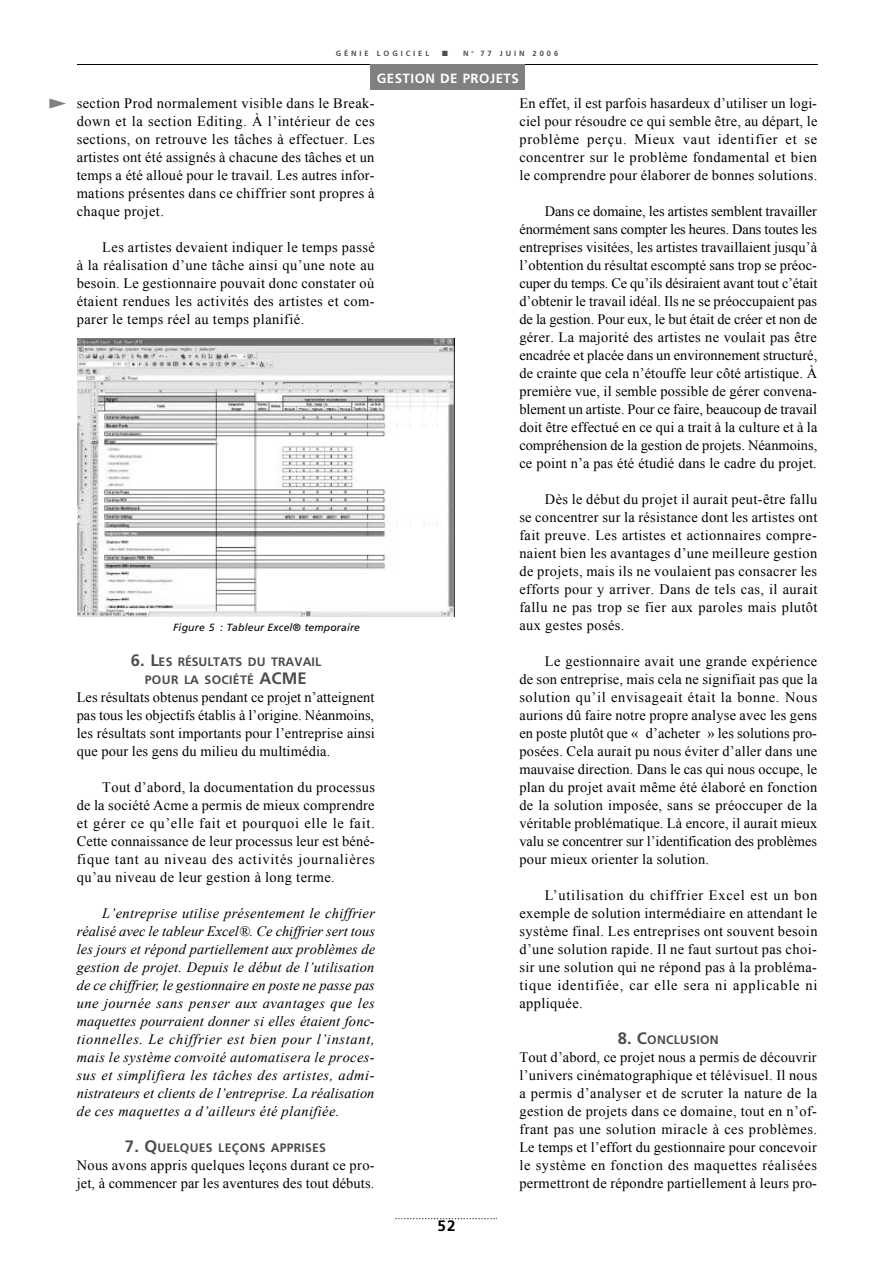
<style>
.page{position:relative;width:893px;height:1263px;background:#fff}
.page>*{position:absolute;margin:0;border:0;box-sizing:border-box;transform-origin:0 0}
.t1{font:700 15.15px "Frutiger";color:#000}
.t2{font:14.4px/18px "Times New Roman";letter-spacing:.025em;color:#000;text-align:justify}
.t3{font:italic 14.4px/18px "Times New Roman";letter-spacing:.03em;color:#000;text-align:justify}
.t4{font:700 13.35px "Frutiger";letter-spacing:.035em;color:#fff}
.t5{font:700 12.3px/18px "Frutiger";letter-spacing:.02em;color:#4c4c4c;text-align:center}
.t6{font:italic 10.5px "Frutiger";letter-spacing:.01em;color:#000}
.t7{font:700 7.5px "Frutiger";letter-spacing:.385em;color:#4c4c4c}
.s1{font-size:16.5px}
</style>
<div class="page">
<hr style="left:77px;top:64px;width:740px;height:1px;background:#000">
<svg style="left:395px;top:1218px;width:102px;height:1px"></svg>
<div style="left:78px;top:339px;width:379px;height:282px;background:linear-gradient(to right,#fff,#fff)"></div>
<img style="left:78px;top:339px;width:377px;height:277px">
<div style="left:370px;top:64px;width:155px;height:26px;background:#808080"></div>
<p class="t7" style="left:336px;top:49px;width:95px">GÉNIE LOGICIEL</p>
<p class="t7" style="left:442px;top:49px;width:117px">■ N <sup>o</sup> 77 JUIN 2006</p>
<p class="t4" style="left:377px;top:70px;width:144px">GESTION DE PROJETS</p>
<p class="t2" style="left:77px;top:95px;width:299px">section Prod normalement visible dans le Break&shy;down et la section Editing. À l’intérieur de ces sections, on retrouve les tâches à effectuer. Les artistes ont été assignés à chacune des tâches et un temps a été alloué pour le travail. Les autres infor&shy;mations présentes dans ce chiffrier sont propres à chaque projet.</p>
<p class="t2" style="left:77px;top:239px;width:299px;text-indent:26px">Les artistes devaient indiquer le temps passé à la réalisation d’une tâche ainsi qu’une note au besoin. Le gestionnaire pouvait donc constater où étaient rendues les activités des artistes et com&shy;parer le temps réel au temps planifié.</p>
<p class="t6" style="left:173px;top:621px;width:188px">Figure 5 : Tableur Excel® temporaire</p>
<p class="t5" style="left:131px;top:653px;width:192px"><span class="s1">6. L</span>ES RÉSULTATS DU TRAVAIL<br>POUR LA SOCIÉTÉ <span class="s1">ACME</span></p>
<p class="t2" style="left:77px;top:689px;width:299px">Les résultats obtenus pendant ce projet n’atteignent pas tous les objectifs établis à l’origine. Néanmoins, les résultats sont importants pour l’entreprise ainsi que pour les gens du milieu du multimédia.</p>
<p class="t2" style="left:77px;top:779px;width:300px;text-indent:26px">Tout d’abord, la documentation du processus de la société Acme a permis de mieux comprendre et gérer ce qu’elle fait et pourquoi elle le fait.<br>Cette connaissance de leur processus leur est béné&shy;fique tant au niveau des activités journalières qu’au niveau de leur gestion à long terme.</p>
<p class="t3" style="left:77px;top:905px;width:300px;text-indent:26px">L’entreprise utilise présentement le chiffrier réalisé avec le tableur Excel®. Ce chiffrier sert tous les jours et répond partiellement aux problèmes de gestion de projet. Depuis le début de l’utilisation de ce chiffrier, le gestionnaire en poste ne passe pas une journée sans penser aux avantages que les maquettes pourraient donner si elles étaient fonc&shy;tionnelles. Le chiffrier est bien pour l’instant, mais le système convoité automatisera le proces&shy;sus et simplifiera les tâches des artistes, admi&shy;nistrateurs et clients de l’entreprise. La réalisation de ces maquettes a d’ailleurs été planifiée.</p>
<p class="t5" style="left:125px;top:1139px;width:203px"><span class="s1">7. Q</span>UELQUES LEÇONS APPRISES</p>
<p class="t2" style="left:77px;top:1157px;width:299px">Nous avons appris quelques leçons durant ce pro&shy;jet, à commencer par les aventures des tout débuts.</p>
<p class="t1" style="left:437px;top:1216px;width:19px">52</p>
<p class="t2" style="left:519px;top:95px;width:299px">En effet, il est parfois hasardeux d’utiliser un logi&shy;ciel pour résoudre ce qui semble être, au départ, le problème perçu. Mieux vaut identifier et se concentrer sur le problème fondamental et bien le comprendre pour élaborer de bonnes solutions.</p>
<p class="t2" style="left:519px;top:203px;width:299px;text-indent:26px">Dans ce domaine, les artistes semblent travailler énormément sans compter les heures. Dans toutes les entreprises visitées, les artistes travaillaient jusqu’à l’obtention du résultat escompté sans trop se préoc&shy;cuper du temps. Ce qu’ils désiraient avant tout c’était d’obtenir le travail idéal. Ils ne se préoccupaient pas de la gestion. Pour eux, le but était de créer et non de gérer. La majorité des artistes ne voulait pas être encadrée et placée dans un environnement structuré, de crainte que cela n’étouffe leur côté artistique. À première vue, il semble possible de gérer convena&shy;blement un artiste. Pour ce faire, beaucoup de travail doit être effectué en ce qui a trait à la culture et à la compréhension de la gestion de projets. Néanmoins, ce point n’a pas été étudié dans le cadre du projet.</p>
<p class="t2" style="left:519px;top:491px;width:300px;text-indent:26px">Dès le début du projet il aurait peut-être fallu se concentrer sur la résistance dont les artistes ont fait preuve. Les artistes et actionnaires compre&shy;naient bien les avantages d’une meilleure gestion de projets, mais ils ne voulaient pas consacrer les efforts pour y arriver. Dans de tels cas, il aurait fallu ne pas trop se fier aux paroles mais plutôt aux gestes posés.</p>
<p class="t2" style="left:519px;top:653px;width:299px;text-indent:26px">Le gestionnaire avait une grande expérience de son entreprise, mais cela ne signifiait pas que la solution qu’il envisageait était la bonne. Nous aurions dû faire notre propre analyse avec les gens en poste plutôt que « d’acheter » les solutions pro&shy;posées. Cela aurait pu nous éviter d’aller dans une mauvaise direction. Dans le cas qui nous occupe, le plan du projet avait même été élaboré en fonction de la solution imposée, sans se préoccuper de la véritable problématique. Là encore, il aurait mieux valu se concentrer sur l’identification des problèmes pour mieux orienter la solution.</p>
<p class="t2" style="left:519px;top:887px;width:300px;text-indent:26px">L’utilisation du chiffrier Excel est un bon exemple de solution intermédiaire en attendant le système final. Les entreprises ont souvent besoin d’une solution rapide. Il ne faut surtout pas choi&shy;sir une solution qui ne répond pas à la probléma&shy;tique identifiée, car elle sera ni applicable ni appliquée.</p>
<p class="t5" style="left:617px;top:1031px;width:102px"><span class="s1">8. C</span>ONCLUSION</p>
<p class="t2" style="left:519px;top:1049px;width:299px">Tout d’abord, ce projet nous a permis de découvrir l’univers cinématographique et télévisuel. Il nous a permis d’analyser et de scruter la nature de la gestion de projets dans ce domaine, tout en n’of&shy;frant pas une solution miracle à ces problèmes.<br>Le temps et l’effort du gestionnaire pour concevoir le système en fonction des maquettes réalisées permettront de répondre partiellement à leurs pro-</p>
</div>
